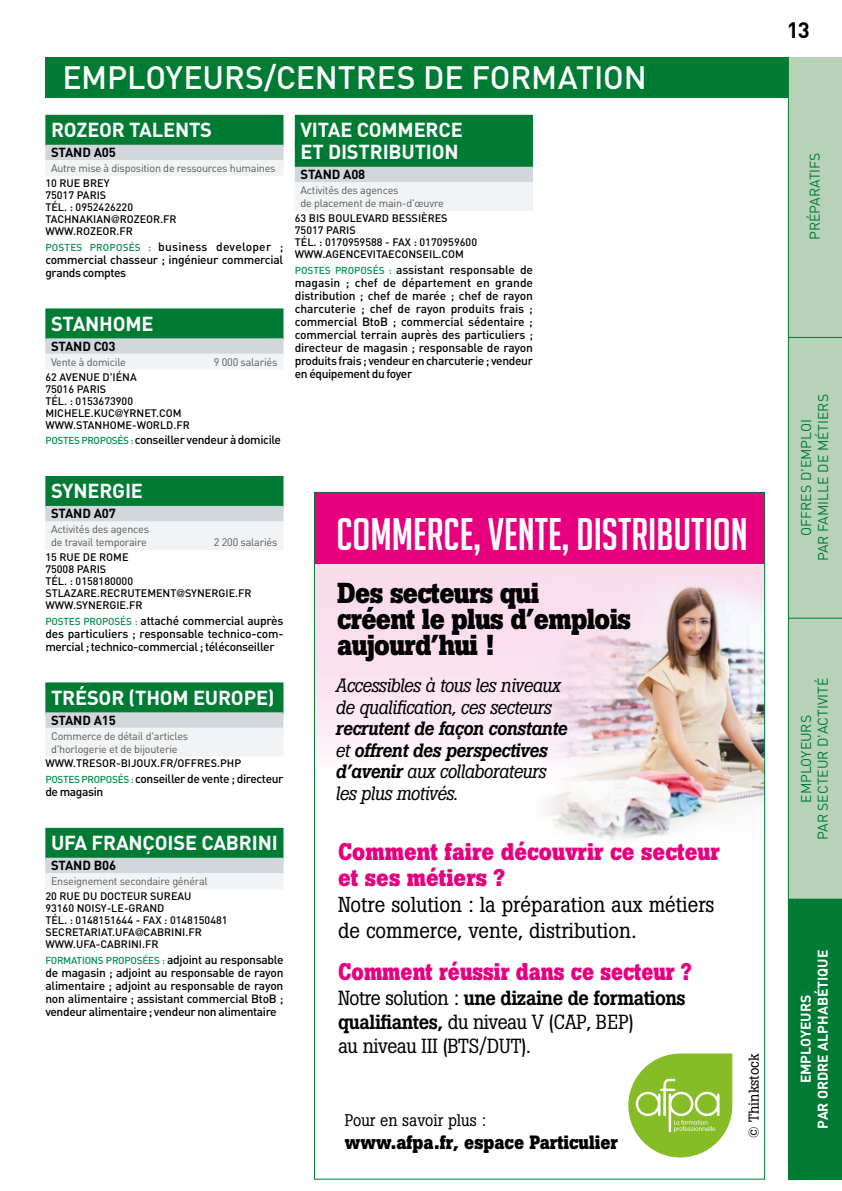
<style>
.page{position:relative;width:842px;height:1191px;background:#fff}
.page>*{position:absolute;margin:0;border:0;box-sizing:border-box;transform-origin:0 0}
.t1{font:44.4px "Big Noodle Titling";color:#fff}
.t2{font:500 32px "DIN";letter-spacing:-.005em;color:#fff}
.t3{font:700 28.6px/26.2px "Boton BQ";letter-spacing:-.025em;color:#000;scale:.95 1}
.t4{font:700 23.8px/26.2px "Boton BQ";color:#e6007d;scale:.95 1}
.t5{font:700 23.8px "Boton BQ";color:#e6007d;scale:.9 1}
.t6{font:700 22px "DIN";color:#000}
.t7{font:21.4px/26.2px "Boton BQ";color:#000;scale:.95 1}
.t8{font:20.2px/24.4px "Boton BQ";letter-spacing:-.025em;color:#000;scale:.95 1}
.t9{font:700 20px/22px "DIN";letter-spacing:-.01em;color:#fff}
.t10{font:italic 500 19px/21.4px "Boton BQ";letter-spacing:-.025em;color:#000;scale:.95 1}
.t11{font:italic 19px/21.4px "Boton BQ";letter-spacing:-.025em;color:#000;scale:.95 1}
.t12{font:700 19px "Boton BQ";color:#000;scale:.95 1}
.t13{font:16.6px "Boton BQ";color:#000;scale:.95 1}
.t14{font:14.2px "Boton BQ";color:#000}
.t15{font:14px/16.8px "DIN";color:#007b34;text-align:center}
.t16{font:700 14px/16.8px "DIN";color:#fff;text-align:center}
.t17{font:700 13px "DIN";letter-spacing:-.01em;color:#000}
.t18{font:500 12px/13px "DIN";letter-spacing:-.03em;color:#000;text-align:justify}
.t19{font:500 10.8px/12px "DIN";color:#000}
.t20{font:10.8px/12.8px "DIN";letter-spacing:-.02em;color:#575756}
.t21{font:500 10px "DIN";letter-spacing:-.025em;color:#078e4f}
.s1{font-family:"Helvetica Neue";font-weight:400}
.s2{font-size:10px;color:#078e4f}
.s3{font-size:12px;color:#000}
.s4{font-weight:400}
.s5{font-weight:500}
</style>
<div class="page">
<div style="left:45px;top:57px;width:743px;height:41px;background:#007b34"></div>
<div style="left:788px;top:899px;width:54px;height:280px;background:#007b34"></div>
<div style="left:788px;top:618px;width:54px;height:281px;background:#b7d2b9"></div>
<div style="left:788px;top:337px;width:54px;height:281px;background:#b7d2b9"></div>
<div style="left:788px;top:57px;width:54px;height:280px;background:#b7d2b9"></div>
<hr style="left:788px;top:617px;width:54px;height:1px;background:#007b34">
<hr style="left:788px;top:337px;width:54px;height:1px;background:#007b34">
<hr style="left:788px;top:898px;width:54px;height:1px;background:#007b34">
<hr style="left:788px;top:57px;width:1px;height:1105px;background:#007b34">
<div style="left:45px;top:115px;width:238px;height:32px;background:#007b34"></div>
<div style="left:45px;top:145px;width:238px;height:18px;background:#d2d7db"></div>
<div style="left:45px;top:160px;width:238px;height:16px;background:#f1f3f4"></div>
<div style="left:45px;top:308px;width:238px;height:32px;background:#007b34"></div>
<div style="left:45px;top:338px;width:238px;height:18px;background:#d2d7db"></div>
<div style="left:45px;top:353px;width:238px;height:16px;background:#f1f3f4"></div>
<div style="left:45px;top:476px;width:238px;height:32px;background:#007b34"></div>
<div style="left:45px;top:506px;width:238px;height:18px;background:#d2d7db"></div>
<div style="left:45px;top:521px;width:238px;height:16px;background:#f1f3f4"></div>
<div style="left:45px;top:534px;width:238px;height:16px;background:#f1f3f4"></div>
<div style="left:45px;top:682px;width:238px;height:32px;background:#007b34"></div>
<div style="left:45px;top:712px;width:238px;height:18px;background:#d2d7db"></div>
<div style="left:45px;top:727px;width:238px;height:16px;background:#f1f3f4"></div>
<div style="left:45px;top:740px;width:238px;height:16px;background:#f1f3f4"></div>
<div style="left:45px;top:828px;width:238px;height:32px;background:#007b34"></div>
<div style="left:45px;top:857px;width:238px;height:18px;background:#d2d7db"></div>
<div style="left:45px;top:873px;width:238px;height:16px;background:#f1f3f4"></div>
<div style="left:295px;top:115px;width:238px;height:32px;background:#007b34"></div>
<div style="left:295px;top:142px;width:238px;height:26px;background:#007b34"></div>
<div style="left:295px;top:167px;width:238px;height:18px;background:#d2d7db"></div>
<div style="left:295px;top:182px;width:238px;height:16px;background:#f1f3f4"></div>
<div style="left:295px;top:195px;width:238px;height:16px;background:#f1f3f4"></div>
<div style="left:314px;top:492px;width:451px;height:77px;background:#e6007d"></div>
<div style="left:314px;top:569px;width:171px;height:206px;background:linear-gradient(to bottom,#f9d5e7,#fef5fa)"></div>
<div style="left:314px;top:564px;width:171px;height:5px;background:#fadceb"></div>
<svg style="left:628px;top:1053px;width:104px;height:104px"></svg>
<img style="left:485px;top:564px;width:278px;height:276px">
<h2 class="t2" style="left:62px;top:56px;width:586px">EMPLOYEURS/CENTRES DE FORMATION</h2>
<h3 class="t9" style="left:51px;top:118px;width:163px">ROZEOR TALENTS</h3>
<p class="t17" style="left:51px;top:144px;width:66px">STAND A05</p>
<p class="t20" style="left:51px;top:162px;width:226px">Autre mise à disposition de ressources humaines</p>
<p class="t19" style="left:45px;top:177px;width:133px">10 RUE BREY<br>75017 PARIS<br>TÉL. : 0952426220<br>TACHNAKIAN<span class="s1">@</span>ROZEOR.FR<br>WWW.ROZEOR.FR</p>
<p class="t18" style="left:45px;top:239px;width:240px"><span class="s2">POSTES PROPOSÉS :</span> business developer ; commercial chasseur ; ingénieur commercial grands comptes</p>
<h3 class="t9" style="left:51px;top:312px;width:104px">STANHOME</h3>
<p class="t17" style="left:51px;top:337px;width:66px">STAND C03</p>
<p class="t20" style="left:51px;top:355px;width:76px">Vente à domicile</p>
<p class="t20" style="left:214px;top:355px;width:65px">9 000 salariés</p>
<p class="t19" style="left:45px;top:370px;width:146px">62 AVENUE D'IÉNA<br>75016 PARIS<br>TÉL. : 0153673900<br>MICHELE.KUC<span class="s1">@</span>YRNET.COM<br>WWW.STANHOME-WORLD.FR</p>
<p class="t18" style="left:45px;top:433px;width:237px"><span class="s2">POSTES PROPOSÉS :</span> conseiller vendeur à domicile</p>
<h3 class="t9" style="left:51px;top:479px;width:94px">SYNERGIE</h3>
<p class="t17" style="left:51px;top:505px;width:66px">STAND A07</p>
<p class="t20" style="left:51px;top:523px;width:100px">Activités des agences de travail temporaire</p>
<h3 class="t9" style="left:300px;top:118px;width:164px">VITAE COMMERCE<br>ET DISTRIBUTION</h3>
<p class="t17" style="left:300px;top:166px;width:66px">STAND A08</p>
<p class="t20" style="left:300px;top:184px;width:145px">Activités des agences<br>de placement de main-d'œuvre</p>
<p class="t19" style="left:295px;top:211px;width:184px">63 BIS BOULEVARD BESSIÈRES<br>75017 PARIS<br>TÉL. : 0170959588 - FAX : 0170959600<br>WWW.AGENCEVITAECONSEIL.COM</p>
<p class="t18" style="left:295px;top:262px;width:240px"><span class="s2">POSTES PROPOSÉS :</span> assistant responsable de magasin ; chef de département en grande distribution ; chef de marée ; chef de rayon charcuterie ; chef de rayon produits frais ; commercial BtoB ; commercial sédentaire ; commercial terrain auprès des particuliers ; directeur de magasin ; responsable de rayon produits frais ; vendeur en charcuterie ; vendeur en équipement du foyer</p>
<h1 class="t1" style="left:336px;top:510px;width:413px">COMMERCE, VENTE, DISTRIBUTION</h1>
<h3 class="t3" style="left:337px;top:580px;width:311px">Des secteurs qui<br>créent le plus d’emplois aujourd’hui !</h3>
<p class="t20" style="left:214px;top:535px;width:65px">2 200 salariés</p>
<p class="t19" style="left:45px;top:550px;width:208px">15 RUE DE ROME<br>75008 PARIS<br>TÉL. : 0158180000<br>STLAZARE.RECRUTEMENT<span class="s1">@</span>SYNERGIE.FR<br>WWW.SYNERGIE.FR</p>
<p class="t18" style="left:45px;top:613px;width:240px"><span class="s2">POSTES PROPOSÉS :</span> attaché commercial auprès des particuliers ; responsable technico-com&shy;mercial ; technico-commercial ; téléconseiller</p>
<h3 class="t9" style="left:51px;top:685px;width:225px">TRÉSOR (THOM EUROPE)</h3>
<p class="t17" style="left:51px;top:711px;width:66px">STAND A15</p>
<p class="t20" style="left:51px;top:729px;width:139px">Commerce de détail d'articles d'horlogerie et de bijouterie</p>
<p class="t19" style="left:45px;top:757px;width:197px">WWW.TRESOR-BIJOUX.FR/OFFRES.PHP</p>
<p class="t18" style="left:45px;top:772px;width:240px"><span class="s2">POSTES PROPOSÉS :</span> conseiller de vente ; directeur de magasin</p>
<h3 class="t9" style="left:51px;top:831px;width:228px">UFA FRANÇOISE CABRINI</h3>
<p class="t17" style="left:51px;top:857px;width:67px">STAND B06</p>
<p class="t20" style="left:51px;top:874px;width:158px">Enseignement secondaire général</p>
<p class="t19" style="left:45px;top:889px;width:184px">20 RUE DU DOCTEUR SUREAU<br>93160 NOISY-LE-GRAND<br>TÉL. : 0148151644 - FAX : 0148150481<br>SECRETARIAT.UFA<span class="s1">@</span>CABRINI.FR<br>WWW.UFA-CABRINI.FR</p>
<p class="t21" style="left:45px;top:953px;width:240px">FORMATIONS PROPOSÉES : <span class="s3">adjoint au responsable</span></p>
<p class="t18" style="left:45px;top:965px;width:240px">de magasin ; adjoint au responsable de rayon alimentaire ; adjoint au responsable de rayon non alimentaire ; assistant commercial BtoB ; vendeur alimentaire ; vendeur non alimentaire</p>
<h3 class="t11" style="left:336px;top:675px;width:238px">Accessibles à tous les niveaux de qualification, ces secteurs</h3>
<h3 class="t10" style="left:336px;top:718px;width:246px">recrutent de façon constante <span class="s4">et</span> offrent des perspectives d’avenir <span class="s4">aux collaborateurs les plus motivés.</span></h3>
<h3 class="t4" style="left:338px;top:838px;width:404px">Comment faire découvrir ce secteur et ses métiers ?</h3>
<h3 class="t7" style="left:338px;top:891px;width:398px">Notre solution : la préparation aux métiers de commerce, vente, distribution.</h3>
<h3 class="t5" style="left:338px;top:958px;width:395px">Comment réussir dans ce secteur ?</h3>
<h3 class="t8" style="left:338px;top:985px;width:368px">Notre solution : <span class="s5">une dizaine de formations qualifiantes,</span> du niveau V (CAP, BEP)<br>au niveau III (BTS/DUT).</h3>
<p class="t14" style="left:745px;top:1137px;width:85px;rotate:-90deg">© Thinkstock</p>
<h3 class="t13" style="left:345px;top:1110px;width:150px">Pour en savoir plus :</h3>
<h3 class="t12" style="left:345px;top:1131px;width:289px">www.afpa.fr, espace Particulier</h3>
<h3 class="t6" style="left:787px;top:15px;width:24px">13</h3>
<p class="t15" style="left:806px;top:240px;width:89px;rotate:-90deg">PRÉPARATIFS</p>
<p class="t15" style="left:797px;top:561px;width:169px;rotate:-90deg">OFFRES D'EMPLOI<br>PAR FAMILLE DE MÉTIERS</p>
<p class="t15" style="left:797px;top:840px;width:164px;rotate:-90deg">EMPLOYEURS<br>PAR SECTEUR D'ACTIVITÉ</p>
<p class="t16" style="left:797px;top:1128px;width:180px;rotate:-90deg">EMPLOYEURS<br>PAR ORDRE ALPHABÉTIQUE</p>
</div>
